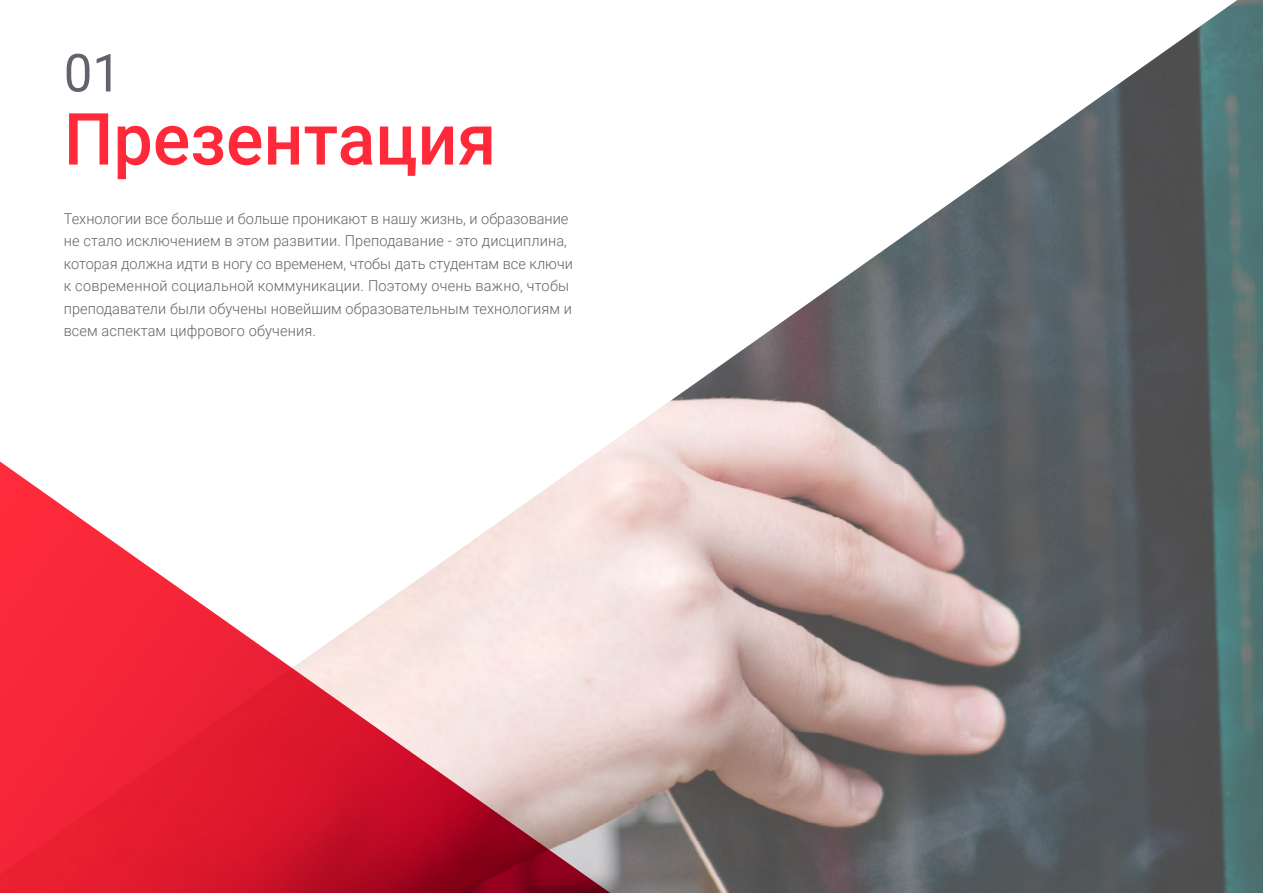
<style>
.page{position:relative;width:1263px;height:893px;background:#fff}
.page>*{position:absolute;margin:0;border:0;box-sizing:border-box;transform-origin:0 0}
.t1{font:500 72px "Roboto";color:#ff293a}
.t2{font:52.5px "Roboto";color:#61646a}
.t3{font:300 15px/22.5px "Roboto";letter-spacing:.005em;color:#61646a}
</style>
<div class="page">
<img style="left:607px;top:0;width:656px;height:893px">
<svg style="left:0;top:446px;width:640px;height:447px"></svg>
<h2 class="t2" style="left:64px;top:36px;width:59px">01</h2>
<h1 class="t1" style="left:64px;top:89px;width:434px">Презентация</h1>
<p class="t3" style="left:64px;top:207px;width:511px">Технологии все больше и больше проникают в нашу жизнь, и образование не стало исключением в этом развитии. Преподавание - это дисциплина, которая должна идти в ногу со временем, чтобы дать студентам все ключи к современной социальной коммуникации. Поэтому очень важно, чтобы преподаватели были обучены новейшим образовательным технологиям и всем аспектам цифрового обучения.</p>
</div>
